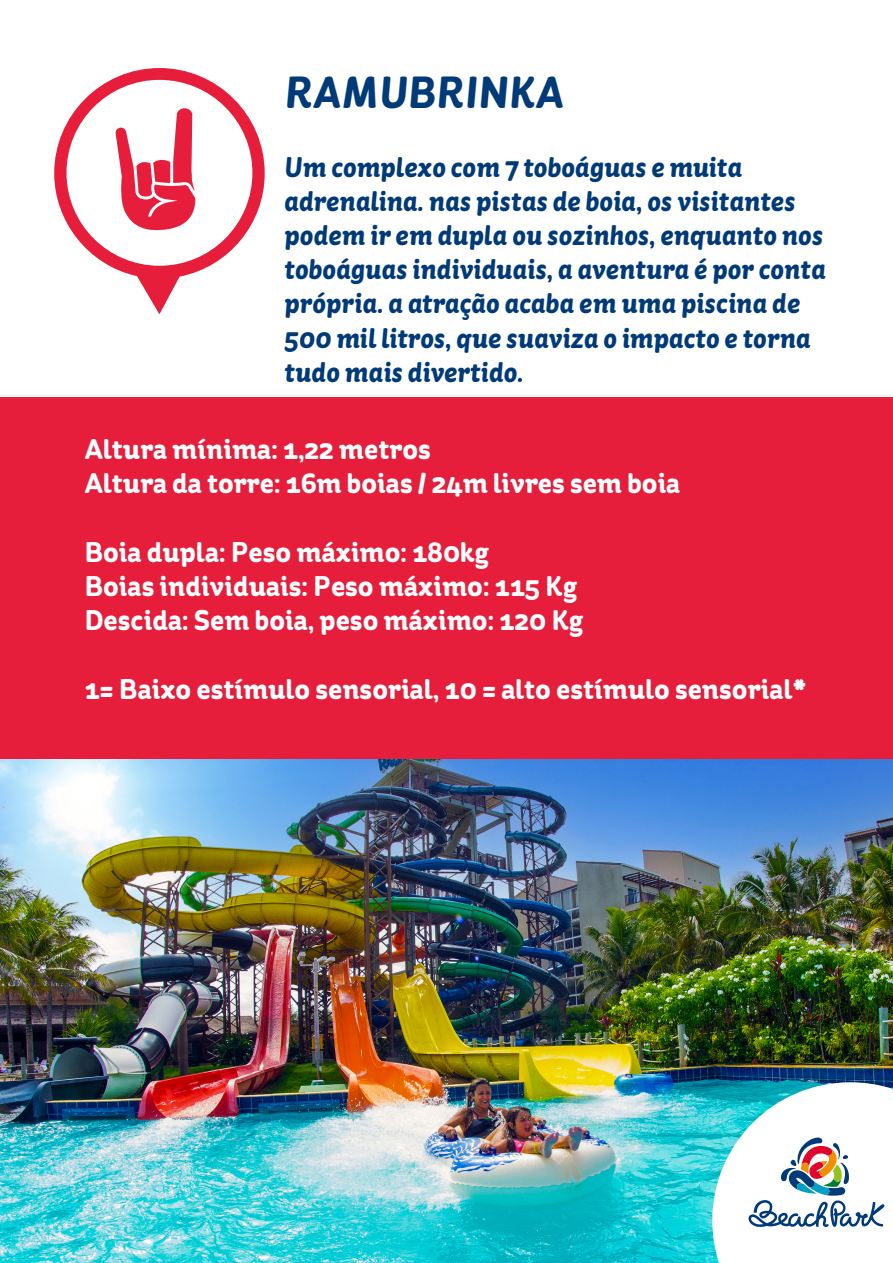
<style>
.page{position:relative;width:893px;height:1263px;background:#fff}
.page>*{position:absolute;margin:0;border:0;box-sizing:border-box;transform-origin:0 0}
.t1{font:italic 700 45px "St Ryde";color:#003a78}
.t2{font:italic 700 28.5px/34.2px "St Ryde";color:#003a78}
.t3{font:700 28.5px "St Ryde";color:#fff}
</style>
<div class="page">
<img style="left:0;top:759px;width:893px;height:504px">
<div style="left:0;top:398px;width:893px;height:361px;background:#e61e3b"></div>
<svg style="left:54px;top:68px;width:211px;height:246px"></svg>
<svg style="left:115px;top:108px;width:80px;height:125px"></svg>
<svg style="left:712px;top:1082px;width:181px;height:181px"></svg>
<p class="t1" style="left:284px;top:66px;width:281px">RAMUBRINKA</p>
<p class="t2" style="left:284px;top:149px;width:543px">Um complexo com 7 toboáguas e muita adrenalina. nas pistas de boia, os visitantes podem ir em dupla ou sozinhos, enquanto nos toboáguas individuais, a aventura é por conta própria. a atração acaba em uma piscina de 500 mil litros, que suaviza o impacto e torna tudo mais divertido.</p>
<p class="t3" style="left:84px;top:432px;width:348px">Altura mínima: 1,22 metros</p>
<p class="t3" style="left:84px;top:467px;width:598px">Altura da torre: 16m boias / 24m livres sem boia</p>
<p class="t3" style="left:84px;top:535px;width:406px">Boia dupla: Peso máximo: 180kg</p>
<p class="t3" style="left:84px;top:569px;width:495px">Boias individuais: Peso máximo: 115 Kg</p>
<p class="t3" style="left:84px;top:603px;width:501px">Descida: Sem boia, peso máximo: 120 Kg</p>
<p class="t3" style="left:84px;top:672px;width:724px">1= Baixo estímulo sensorial, 10 = alto estímulo sensorial*</p>
</div>
